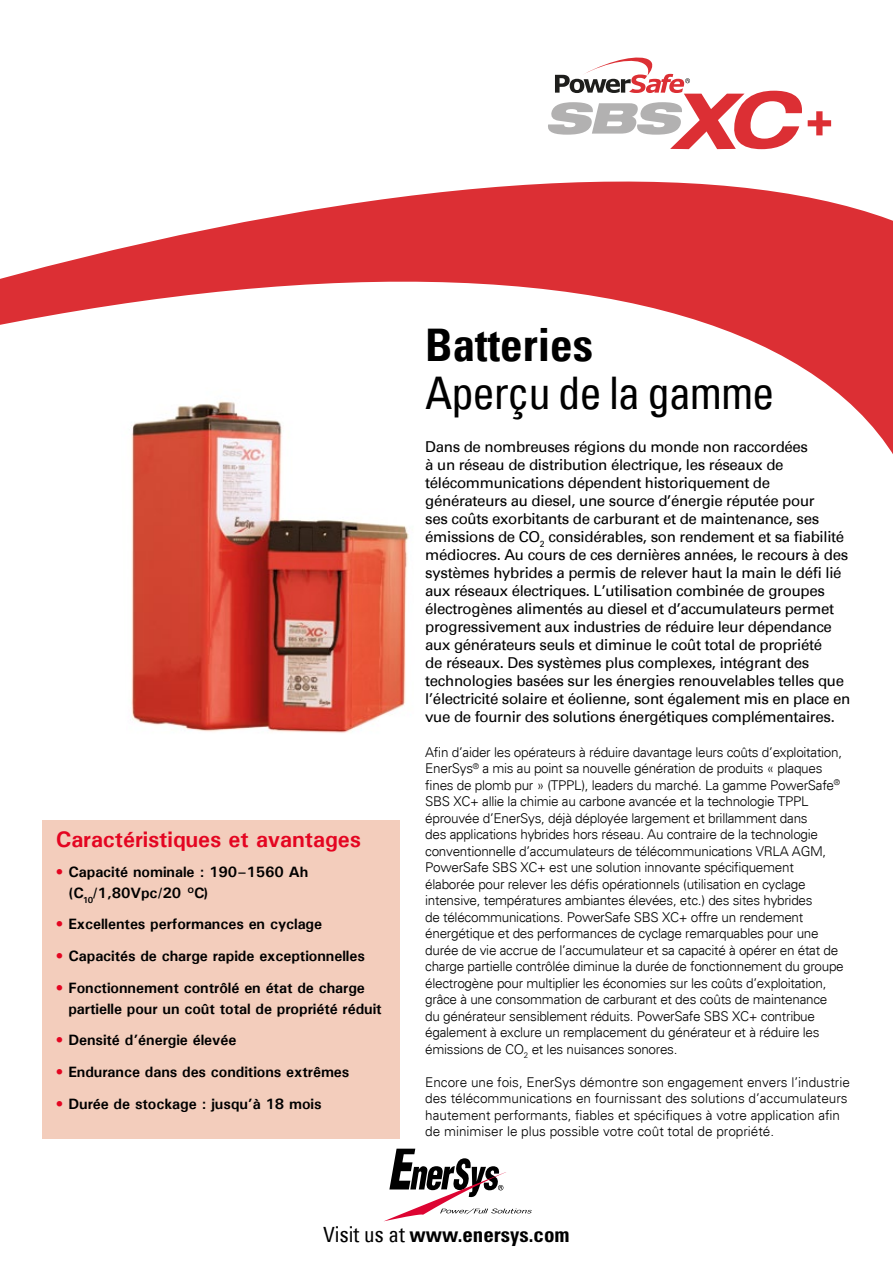
<style>
.page{position:relative;width:893px;height:1263px;background:#fff}
.page>*{position:absolute;margin:0;border:0;box-sizing:border-box;transform-origin:0 0}
.t1{font:condensed 45px "Univers";letter-spacing:-.03em;color:#000}
.t2{font:700 condensed 45px "Univers";color:#000}
.t3{font:700 22.5px "Univers";letter-spacing:-.005em;color:#e40521}
.t4{font:21px "Univers LTCYR 67 Bold Cond";color:#000}
.t5{font:15px/18px "Univers";letter-spacing:-.02em;color:#000}
.t6{font:700 15px/21px "Univers";letter-spacing:-.005em;color:#000}
.t7{font:300 13.5px/16.5px "Univers";letter-spacing:-.02em;color:#000}
.t8{font:300 13.5px/16.5px "Univers";color:#000}
.s1{color:#e40521}
.s2{font-family:"Univers";font-stretch:condensed}
</style>
<div class="page">
<svg style="left:0;top:181px;width:893px;height:273px"></svg>
<svg style="left:384px;top:1149px;width:148px;height:72px"></svg>
<svg style="left:548px;top:57px;width:283px;height:92px"></svg>
<img style="left:120px;top:387px;width:297px;height:346px">
<div style="left:43px;top:820px;width:357px;height:319px;background:#f3cdbc"></div>
<h2 class="t3" style="left:56px;top:825px;width:307px">Caractéristiques et avantages</h2>
<p class="t6" style="left:68px;top:861px;width:241px;text-indent:-13px"><span class="s1">•</span> Capacité nominale : 190–1560 Ah (C<sub>10</sub>/1,80Vpc/20 °C)</p>
<p class="t6" style="left:56px;top:913px;width:268px"><span class="s1">•</span> Excellentes performances en cyclage</p>
<p class="t6" style="left:56px;top:945px;width:311px"><span class="s1">•</span> Capacités de charge rapide exceptionnelles</p>
<p class="t6" style="left:68px;top:977px;width:315px;text-indent:-13px"><span class="s1">•</span> Fonctionnement contrôlé en état de charge partielle pour un coût total de propriété réduit</p>
<p class="t6" style="left:56px;top:1029px;width:182px"><span class="s1">•</span> Densité d’énergie élevée</p>
<p class="t6" style="left:56px;top:1061px;width:295px"><span class="s1">•</span> Endurance dans des conditions extrêmes</p>
<p class="t6" style="left:56px;top:1093px;width:267px"><span class="s1">•</span> Durée de stockage : jusqu’à 18 mois</p>
<h1 class="t2" style="left:425px;top:317px;width:169px">Batteries</h1>
<h1 class="t1" style="left:425px;top:363px;width:351px">Aperçu de la gamme</h1>
<p class="t5" style="left:425px;top:438px;width:427px">Dans de nombreuses régions du monde non raccordées<br>à un réseau de distribution électrique, les réseaux de télécommunications dépendent historiquement de générateurs au diesel, une source d’énergie réputée pour<br>ses coûts exorbitants de carburant et de maintenance, ses émissions de CO<sub>2</sub> considérables, son rendement et sa fiabilité médiocres. Au cours de ces dernières années, le recours à des systèmes hybrides a permis de relever haut la main le défi lié aux réseaux électriques. L’utilisation combinée de groupes électrogènes alimentés au diesel et d’accumulateurs permet progressivement aux industries de réduire leur dépendance aux générateurs seuls et diminue le coût total de propriété<br>de réseaux. Des systèmes plus complexes, intégrant des technologies basées sur les énergies renouvelables telles que l’électricité solaire et éolienne, sont également mis en place en vue de fournir des solutions énergétiques complémentaires.</p>
<p class="t7" style="left:425px;top:743px;width:420px">Afin d’aider les opérateurs à réduire davantage leurs coûts d’exploitation, EnerSys<sup>®</sup> a mis au point sa nouvelle génération de produits « plaques fines de plomb pur » (TPPL), leaders du marché. La gamme PowerSafe<sup>® </sup>SBS XC+ allie la chimie au carbone avancée et la technologie TPPL éprouvée d’EnerSys, déjà déployée largement et brillamment dans<br>des applications hybrides hors réseau. Au contraire de la technologie conventionnelle d’accumulateurs de télécommunications VRLA AGM, PowerSafe SBS XC+ est une solution innovante spécifiquement élaborée pour relever les défis opérationnels (utilisation en cyclage intensive, températures ambiantes élevées, etc.) des sites hybrides<br>de télécommunications. PowerSafe SBS XC+ offre un rendement énergétique et des performances de cyclage remarquables pour une durée de vie accrue de l’accumulateur et sa capacité à opérer en état de charge partielle contrôlée diminue la durée de fonctionnement du groupe électrogène pour multiplier les économies sur les coûts d’exploitation, grâce à une consommation de carburant et des coûts de maintenance du générateur sensiblement réduits. PowerSafe SBS XC+ contribue également à exclure un remplacement du générateur et à réduire les émissions de CO<sub>2</sub> et les nuisances sonores.</p>
<p class="t8" style="left:425px;top:1073px;width:426px">Encore une fois, EnerSys démontre son engagement envers l’industrie des télécommunications en fournissant des solutions d’accumulateurs hautement performants, fiables et spécifiques à votre application afin de minimiser le plus possible votre coût total de propriété.</p>
<h3 class="t4" style="left:323px;top:1221px;width:248px"><span class="s2">Visit us at</span> www.enersys.com</h3>
</div>
